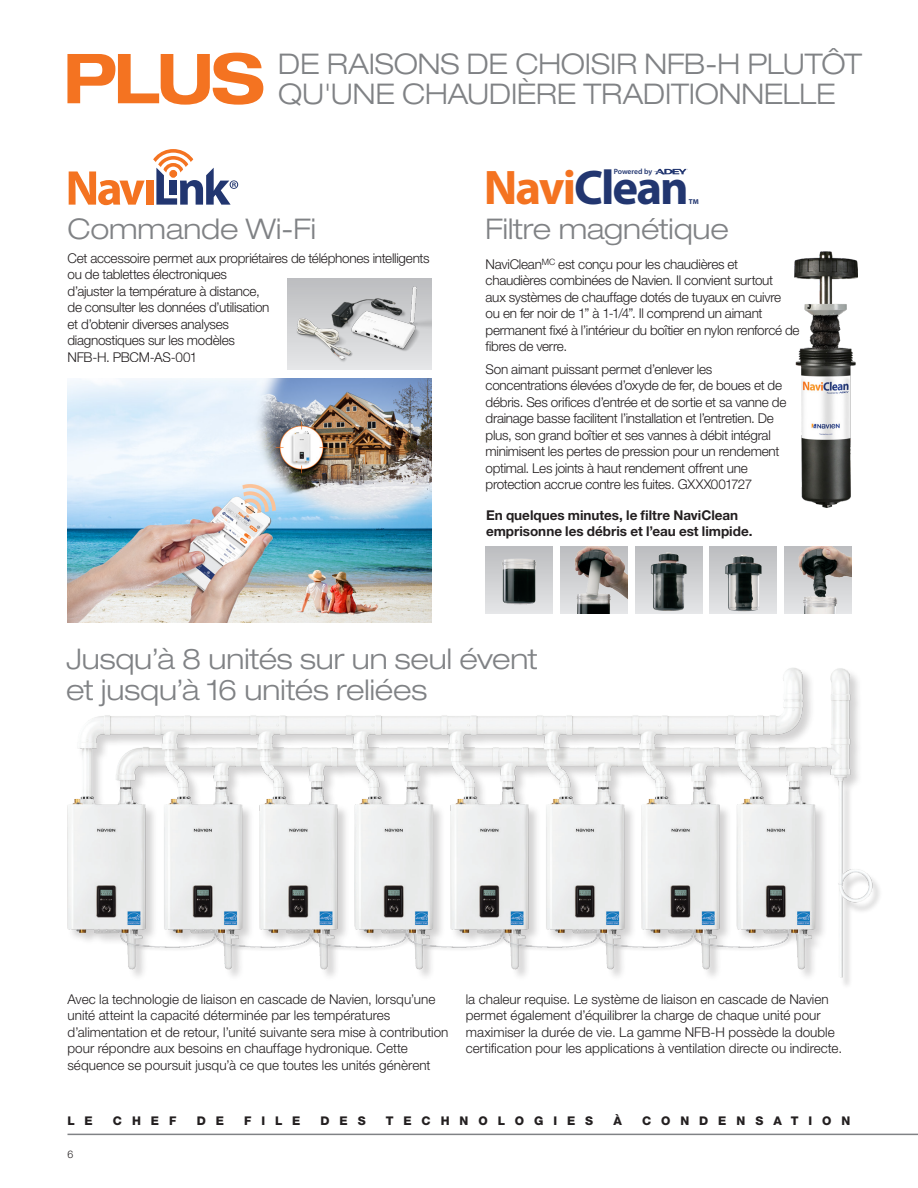
<style>
.page{position:relative;width:918px;height:1188px;background:#fff}
.page>*{position:absolute;margin:0;border:0;box-sizing:border-box;transform-origin:0 0}
.HEADS_orange{font:700 expanded 69px "Helvetica Neue LT Pro";color:#f47321;scale:.95 1}
.t1{font:700 48.75px "Myriad Pro";letter-spacing:-.04em;color:#223670}
._19_Glamour_heads{font:300 expanded 28.5px/29.2px "Helvetica Neue LT Pro";letter-spacing:-.005em;color:#808285}
.t2{font:300 13.5px/16.5px "Helvetica Neue LT Pro";letter-spacing:-.015em;color:#231f20}
._9_11_text{font:700 13.5px/16.5px "Helvetica Neue LT Pro";color:#231f20}
.t3{font:800 12px "Helvetica Neue LT Pro";letter-spacing:.83em;color:#231f20}
.t4{font:300 10.5px "Helvetica Neue LT Pro";color:#231f20}
.t5{font:600 7.65px "Myriad Pro";letter-spacing:-.005em;color:#223670}
.t6{font:700 7.05px "Myriad Pro";color:#223670}
.s1{color:#f47321}
</style>
<div class="page">
<hr style="left:68px;top:1134px;width:850px;height:1px;background:#808285">
<img style="left:486px;top:547px;width:67px;height:67px">
<img style="left:560px;top:547px;width:67px;height:67px">
<img style="left:635px;top:547px;width:67px;height:67px">
<img style="left:710px;top:547px;width:67px;height:67px">
<img style="left:785px;top:547px;width:67px;height:67px">
<img style="left:795px;top:251px;width:62px;height:256px">
<img style="left:288px;top:279px;width:144px;height:90px">
<img style="left:67px;top:668px;width:813px;height:317px">
<img style="left:68px;top:378px;width:364px;height:245px">
<svg style="left:69px;top:149px;width:169px;height:56px"></svg>
<svg style="left:654px;top:169px;width:34px;height:5px"></svg>
<p class="HEADS_orange" style="left:63px;top:33px;width:214px">PLUS</p>
<p class="_19_Glamour_heads" style="left:278px;top:49px;width:585px">DE RAISONS DE CHOISIR NFB-H PLUTÔT<br>QU'UNE CHAUDIÈRE TRADITIONNELLE</p>
<h3 class="_19_Glamour_heads" style="left:68px;top:214px;width:250px">Commande Wi-Fi</h3>
<p class="t2" style="left:68px;top:249px;width:364px">Cet accessoire permet aux propriétaires de téléphones intelligents ou de tablettes électroniques<br>d’ajuster la température à distance,<br>de consulter les données d’utilisation<br>et d’obtenir diverses analyses<br>diagnostiques sur les modèles<br>NFB-H. PBCM-AS-001</p>
<p class="t5" style="left:614px;top:168px;width:40px">Powered by</p>
<p class="t1" style="left:484px;top:156px;width:206px"><span class="s1">Navi</span>Clean</p>
<p class="t6" style="left:689px;top:197px;width:11px">TM</p>
<h3 class="_19_Glamour_heads" style="left:486px;top:214px;width:245px">Filtre magnétique</h3>
<p class="t2" style="left:486px;top:255px;width:316px">NaviClean<sup>MC</sup> est conçu pour les chaudières et chaudières combinées de Navien. Il convient surtout<br>aux systèmes de chauffage dotés de tuyaux en cuivre<br>ou en fer noir de 1” à 1-1/4”. Il comprend un aimant permanent fixé à l’intérieur du boîtier en nylon renforcé de fibres de verre.</p>
<p class="t2" style="left:486px;top:360px;width:302px">Son aimant puissant permet d’enlever les concentrations élevées d’oxyde de fer, de boues et de débris. Ses orifices d’entrée et de sortie et sa vanne de drainage basse facilitent l’installation et l’entretien. De plus, son grand boîtier et ses vannes à débit intégral minimisent les pertes de pression pour un rendement optimal. Les joints à haut rendement offrent une protection accrue contre les fuites. GXXX001727</p>
<p class="_9_11_text" style="left:486px;top:506px;width:268px">En quelques minutes, le filtre NaviClean emprisonne les débris et l’eau est limpide.</p>
<h3 class="_19_Glamour_heads" style="left:66px;top:642px;width:473px;line-height:31.5px">Jusqu’à 8 unités sur un seul évent et jusqu’à 16 unités reliées</h3>
<p class="t2" style="left:68px;top:991px;width:382px">Avec la technologie de liaison en cascade de Navien, lorsqu’une unité atteint la capacité déterminée par les températures d’alimentation et de retour, l’unité suivante sera mise à contribution pour répondre aux besoins en chauffage hydronique. Cette séquence se poursuit jusqu’à ce que toutes les unités génèrent</p>
<p class="t2" style="left:466px;top:991px;width:378px">la chaleur requise. Le système de liaison en cascade de Navien permet également d’équilibrer la charge de chaque unité pour maximiser la durée de vie. La gamme NFB-H possède la double certification pour les applications à ventilation directe ou indirecte.</p>
<p class="t3" style="left:68px;top:1114px;width:27px">L E</p>
<p class="t3" style="left:113px;top:1114px;width:65px">CHEF</p>
<p class="t3" style="left:197px;top:1114px;width:29px">D E</p>
<p class="t3" style="left:244px;top:1114px;width:58px">FILE</p>
<p class="t3" style="left:321px;top:1114px;width:47px">DES</p>
<p class="t3" style="left:386px;top:1114px;width:209px">TECHNOLOGIES</p>
<p class="t3" style="left:613px;top:1114px;width:10px">À</p>
<p class="t3" style="left:642px;top:1114px;width:210px">CONDENSATION</p>
<p class="t4" style="left:68px;top:1148px;width:7px">6</p>
</div>
